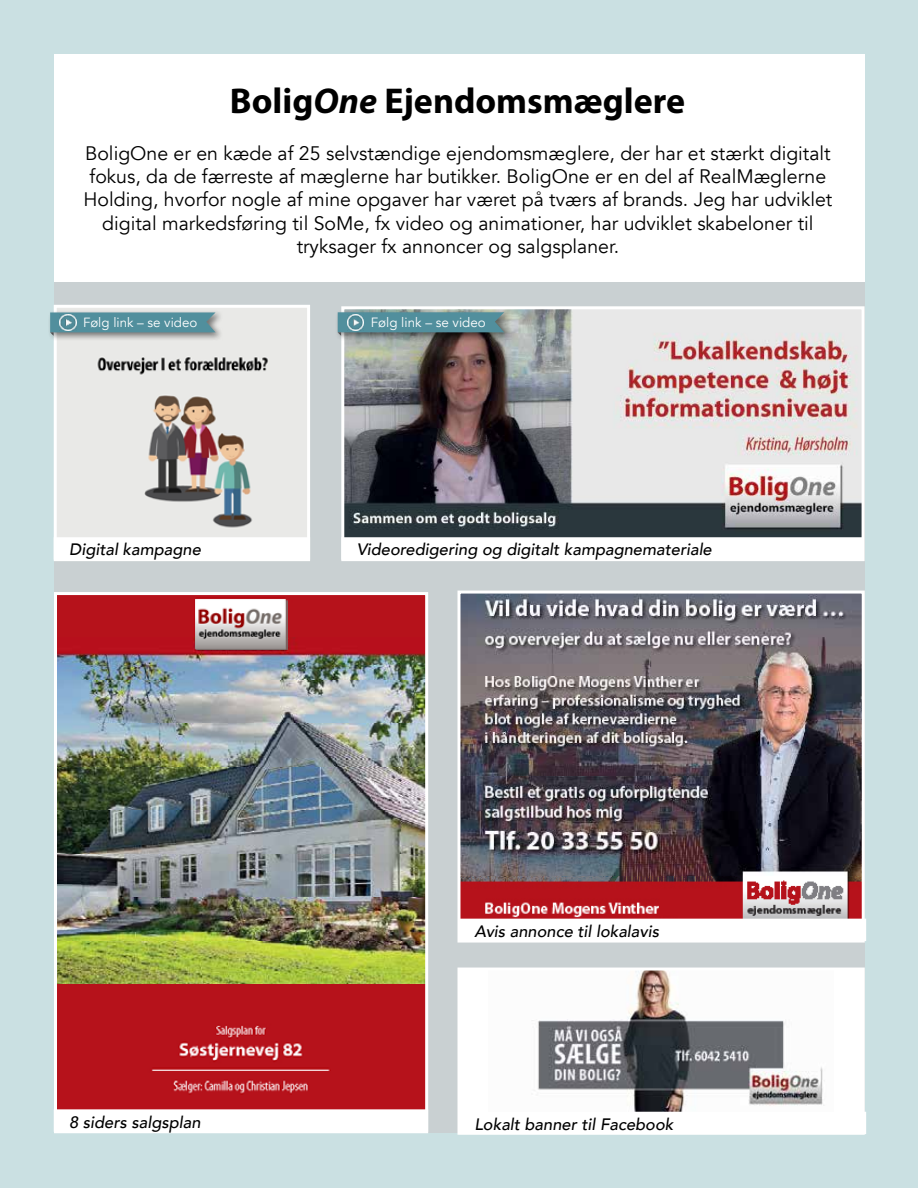
<style>
.page{position:relative;width:918px;height:1188px;background:#cae0e2}
.page>*{position:absolute;margin:0;border:0;box-sizing:border-box;transform-origin:0 0}
.t1{font:700 36px "Myriad Pro";color:#000}
.t2{font:19.5px/23.4px "Avenir";color:#000;text-align:center}
.t3{font:italic 500 16.5px "Avenir";color:#000}
.t4{font:13.35px "Avenir";color:#fff}
.s1{font-style:italic}
</style>
<div class="page">
<div style="left:54px;top:55px;width:811px;height:1078px;background:#c9cacc"></div>
<div style="left:54px;top:55px;width:811px;height:227px;background:#fff"></div>
<img style="left:345px;top:310px;width:516px;height:227px">
<div style="left:341px;top:306px;width:524px;height:255px;border:3px solid #fff"></div>
<div style="left:336px;top:309px;width:177px;height:32px;background:#000;opacity:.5"></div>
<svg style="left:338px;top:312px;width:166px;height:24px;background:#578893"></svg>
<img style="left:58px;top:309px;width:248px;height:228px">
<div style="left:54px;top:305px;width:256px;height:256px;border:3px solid #fff"></div>
<div style="left:48px;top:309px;width:177px;height:32px;background:#000;opacity:.5"></div>
<svg style="left:50px;top:312px;width:166px;height:24px;background:#64949f"></svg>
<img style="left:58px;top:596px;width:366px;height:513px">
<div style="left:54px;top:592px;width:374px;height:541px;border:3px solid #fff"></div>
<img style="left:462px;top:595px;width:399px;height:324px">
<div style="left:458px;top:591px;width:407px;height:352px;border:3px solid #fff"></div>
<div style="left:459px;top:969px;width:404px;height:164px;background:#fff"></div>
<img style="left:532px;top:972px;width:292px;height:140px">
<div style="left:458px;top:968px;width:407px;height:167px;border:3px solid #fff"></div>
<div style="left:54px;top:537px;width:256px;height:23px;background:#fff"></div>
<div style="left:459px;top:919px;width:407px;height:22px;background:#fff"></div>
<div style="left:459px;top:1112px;width:407px;height:22px;background:#fff"></div>
<div style="left:54px;top:1109px;width:374px;height:23px;background:#fff;border:3px solid #fff"></div>
<div style="left:341px;top:537px;width:523px;height:23px;background:#fff;border:3px solid #fff"></div>
<img style="left:196px;top:600px;width:91px;height:50px">
<h1 class="t1" style="left:230px;top:77px;width:457px">Bolig<span class="s1">One</span> Ejendomsmæglere</h1>
<p class="t2" style="left:83px;top:141px;width:750px">BoligOne er en kæde af 25 selvstændige ejendomsmæglere, der har et stærkt digitalt fokus, da de færreste af mæglerne har butikker. BoligOne er en del af RealMæglerne Holding, hvorfor nogle af mine opgaver har været på tværs af brands. Jeg har udviklet digital markedsføring til SoMe, fx video og animationer, har udviklet skabeloner til tryksager fx annoncer og salgsplaner.</p>
<p class="t4" style="left:83px;top:315px;width:116px">Følg link – se video</p>
<p class="t4" style="left:371px;top:315px;width:117px">Følg link – se video</p>
<p class="t3" style="left:69px;top:540px;width:133px">Digital kampagne</p>
<p class="t3" style="left:357px;top:540px;width:357px">Videoredigering og digitalt kampagnemateriale</p>
<p class="t3" style="left:474px;top:921px;width:186px">Avis annonce til lokalavis</p>
<p class="t3" style="left:69px;top:1112px;width:133px">8 siders salgsplan</p>
<p class="t3" style="left:474px;top:1114px;width:201px">Lokalt banner til Facebook</p>
</div>
